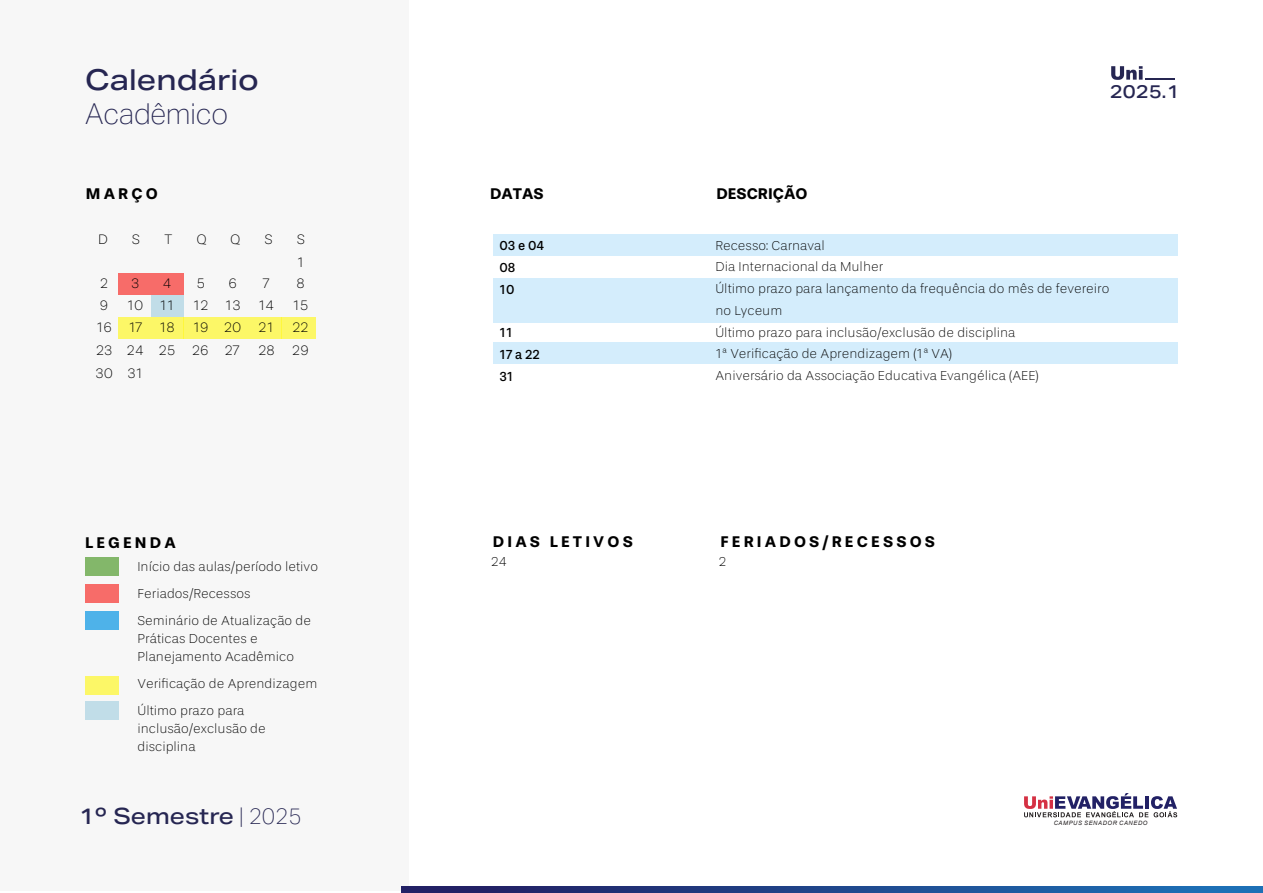
<style>
.page{position:relative;width:1263px;height:893px;background:#fff}
.page>*{position:absolute;margin:0;border:0;box-sizing:border-box;transform-origin:0 0}
.t1{font:500 28.8px "Aktiv Grotesk Ex";color:#262652}
.t2{font:100 28.8px "Aktiv Grotesk";color:#262652}
.t3{font:500 22.35px "Aktiv Grotesk Ex";color:#262652}
.t4{font:500 18.45px "Aktiv Grotesk Ex";color:#262652}
.t5{font:700 15.75px "Stevie Sans";letter-spacing:.2em;color:#000}
.t6{font:700 15.75px "Stevie Sans";color:#000}
.t7{font:100 14.4px/23px "Stevie Sans";color:#000}
.t8{font:100 13.5px/21.8px "Stevie Sans";color:#000}
.t9{font:13.5px/21.8px "Stevie Sans";color:#000;scale:.92 1}
.t10{font:italic 6px "Arial";letter-spacing:.09em;color:#231f20}
.s1{font-family:"Aktiv Grotesk";font-weight:100}
</style>
<div class="page">
<div style="left:0;top:0;width:408px;height:891px;background:#f7f7f7"></div>
<div style="left:709px;top:234px;width:468px;height:22px;background:#d4edfc"></div>
<div style="left:542px;top:234px;width:167px;height:22px;background:#d4edfc"></div>
<div style="left:493px;top:234px;width:49px;height:22px;background:#d4edfc"></div>
<div style="left:709px;top:342px;width:468px;height:22px;background:#d4edfc"></div>
<div style="left:542px;top:342px;width:167px;height:22px;background:#d4edfc"></div>
<div style="left:493px;top:342px;width:49px;height:22px;background:#d4edfc"></div>
<div style="left:709px;top:278px;width:468px;height:45px;background:#d4edfc"></div>
<div style="left:542px;top:278px;width:167px;height:45px;background:#d4edfc"></div>
<div style="left:493px;top:278px;width:49px;height:45px;background:#d4edfc"></div>
<svg style="left:401px;top:886px;width:862px;height:7px;background:#1f468b"></svg>
<svg style="left:1111px;top:66px;width:31px;height:14px"></svg>
<hr style="left:1145px;top:78px;width:30px;height:2px;background:#262652">
<svg style="left:1024px;top:793px;width:153px;height:24px"></svg>
<div style="left:85px;top:557px;width:33px;height:19px;background:#83b76a"></div>
<div style="left:85px;top:611px;width:33px;height:19px;background:#4eb2e9"></div>
<div style="left:85px;top:584px;width:33px;height:19px;background:#f76c69"></div>
<div style="left:85px;top:676px;width:33px;height:18px;background:#fcf767"></div>
<div style="left:85px;top:701px;width:33px;height:19px;background:#c1dde8"></div>
<div style="left:118px;top:273px;width:33px;height:22px;background:#f76c69"></div>
<div style="left:151px;top:273px;width:33px;height:22px;background:#f76c69"></div>
<div style="left:118px;top:317px;width:33px;height:22px;background:#fcf767"></div>
<div style="left:151px;top:317px;width:33px;height:22px;background:#fcf767"></div>
<div style="left:184px;top:317px;width:32px;height:22px;background:#fcf767"></div>
<div style="left:216px;top:317px;width:33px;height:22px;background:#fcf767"></div>
<div style="left:249px;top:317px;width:32px;height:22px;background:#fcf767"></div>
<div style="left:281px;top:317px;width:35px;height:22px;background:#fcf767"></div>
<div style="left:151px;top:295px;width:33px;height:22px;background:#c1dde8"></div>
<h1 class="t1" style="left:85px;top:63px;width:175px">Calendário</h1>
<h1 class="t2" style="left:85px;top:98px;width:144px">Acadêmico</h1>
<p class="t5" style="left:86px;top:185px;width:74px">MARÇO</p>
<p class="t7" style="left:98px;top:228px;width:11px">D</p>
<p class="t7" style="left:132px;top:228px;width:10px">S</p>
<p class="t7" style="left:164px;top:228px;width:9px">T</p>
<p class="t7" style="left:197px;top:228px;width:12px">Q</p>
<p class="t7" style="left:230px;top:228px;width:12px">Q</p>
<p class="t7" style="left:264px;top:228px;width:10px">S</p>
<p class="t7" style="left:297px;top:228px;width:10px">S</p>
<p class="t7" style="left:297px;top:250px;width:9px">1</p>
<p class="t7" style="left:100px;top:272px;width:10px">2</p>
<p class="t7" style="left:131px;top:272px;width:10px">3</p>
<p class="t7" style="left:163px;top:272px;width:10px">4</p>
<p class="t7" style="left:197px;top:272px;width:10px">5</p>
<p class="t7" style="left:229px;top:272px;width:10px">6</p>
<p class="t7" style="left:263px;top:272px;width:8px">7</p>
<p class="t7" style="left:296px;top:272px;width:10px">8</p>
<p class="t7" style="left:100px;top:294px;width:10px">9</p>
<p class="t7" style="left:127px;top:294px;width:49px">10 11</p>
<p class="t7" style="left:193px;top:294px;width:83px">12 13 14</p>
<p class="t7" style="left:293px;top:294px;width:17px">15</p>
<p class="t7" style="left:96px;top:316px;width:80px">16 17 18</p>
<p class="t7" style="left:193px;top:316px;width:82px">19 20 21</p>
<p class="t7" style="left:292px;top:316px;width:18px">22</p>
<p class="t7" style="left:96px;top:339px;width:18px">23</p>
<p class="t7" style="left:292px;top:339px;width:18px">29</p>
<p class="t7" style="left:95px;top:362px;width:19px">30</p>
<p class="t7" style="left:127px;top:339px;width:18px">24<br>31</p>
<p class="t7" style="left:159px;top:339px;width:18px">25</p>
<p class="t7" style="left:192px;top:339px;width:49px">26 27</p>
<p class="t7" style="left:258px;top:339px;width:18px">28</p>
<p class="t5" style="left:85px;top:533px;width:92px">LEGENDA</p>
<p class="t8" style="left:137px;top:553px;width:182px;line-height:27px">Início das aulas/período letivo<br>Feriados/Recessos<br>Seminário de Atualização de</p>
<p class="t8" style="left:137px;top:630px;width:158px;line-height:18px">Práticas Docentes e<br>Planejamento Acadêmico</p>
<p class="t8" style="left:137px;top:670px;width:181px;line-height:27px">Verificação de Aprendizagem<br>Último prazo para</p>
<p class="t8" style="left:137px;top:720px;width:130px;line-height:18px">inclusão/exclusão de disciplina</p>
<h2 class="t3" style="left:79px;top:803px;width:224px">1º Semestre <span class="s1">| 2025</span></h2>
<h3 class="t4" style="left:1110px;top:81px;width:71px">2025.1</h3>
<p class="t5" style="left:490px;top:184px;width:55px">DATAS</p>
<p class="t6" style="left:716px;top:184px;width:93px">DESCRIÇÃO</p>
<p class="t9" style="left:499px;top:235px;width:50px">03 e 04<br>08<br>10</p>
<p class="t9" style="left:499px;top:322px;width:46px">11<br>17 a 22<br>31</p>
<p class="t8" style="left:715px;top:235px;width:395px">Recesso: Carnaval<br>Dia Internacional da Mulher<br>Último prazo para lançamento da frequência do mês de fevereiro no Lyceum<br>Último prazo para inclusão/exclusão de disciplina<br>1ª Verificação de Aprendizagem (1ª VA)<br>Aniversário da Associação Educativa Evangélica (AEE)</p>
<p class="t5" style="left:493px;top:532px;width:142px">DIAS LETIVOS</p>
<p class="t8" style="left:491px;top:551px;width:17px">24</p>
<p class="t5" style="left:720px;top:532px;width:216px">FERIADOS/RECESSOS</p>
<p class="t8" style="left:719px;top:551px;width:9px">2</p>
<p class="t10" style="left:1054px;top:819px;width:95px">CAMPUS SENADOR CANEDO</p>
</div>
